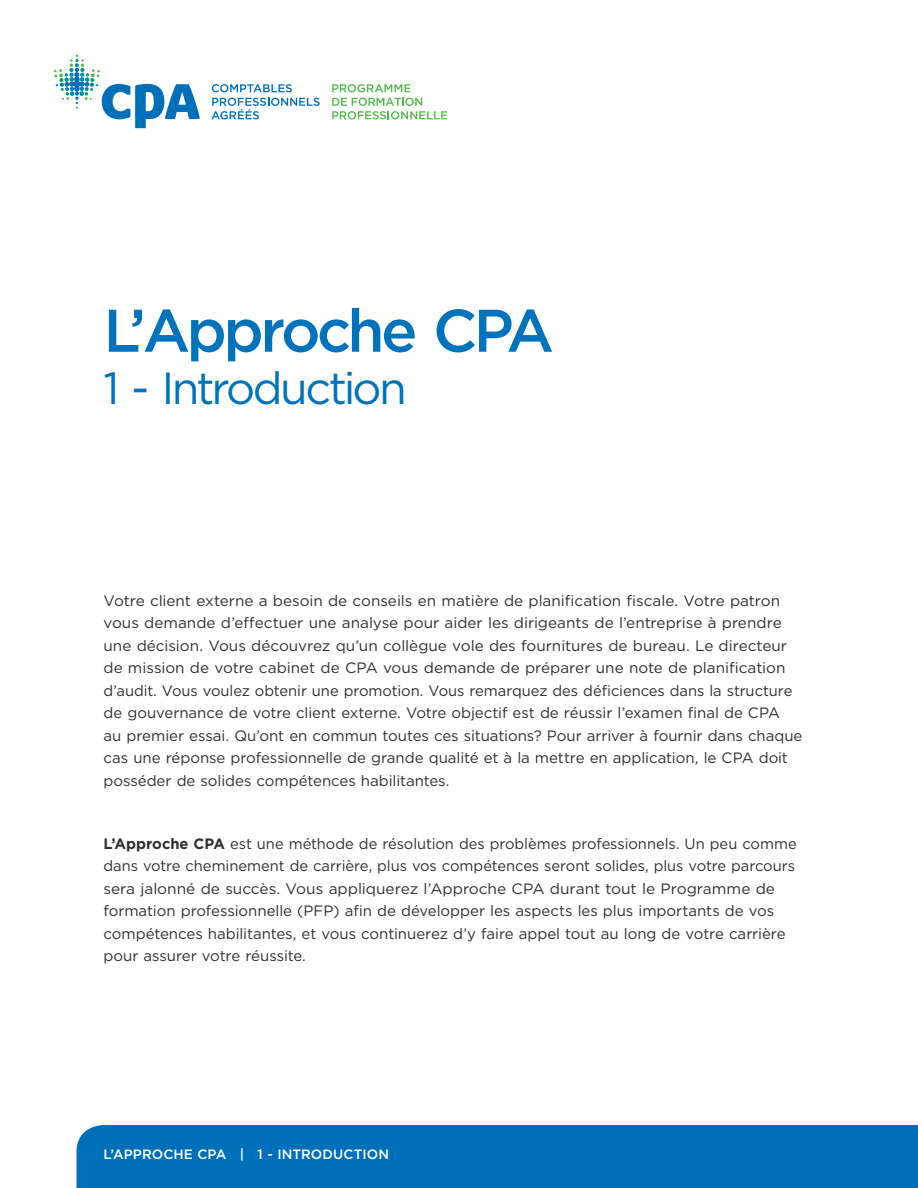
<style>
.page{position:relative;width:918px;height:1188px;background:#fff}
.page>*{position:absolute;margin:0;border:0;box-sizing:border-box;transform-origin:0 0}
.t1{font:500 60px "Gotham";letter-spacing:-.06em;color:#0073bc}
.t2{font:45px "Gotham";letter-spacing:-.055em;color:#0073bc}
.t3{font:15px/22.5px "Gotham";letter-spacing:-.005em;color:#312f30}
.t4{font:500 13.5px "Gotham";letter-spacing:.005em;color:#fff}
.s1{font-weight:700}
</style>
<div class="page">
<div style="left:76px;top:1125px;width:842px;height:63px;background:#006fba"></div>
<svg style="left:54px;top:54px;width:146px;height:74px"></svg>
<svg style="left:332px;top:84px;width:79px;height:8px"></svg>
<svg style="left:332px;top:98px;width:115px;height:21px"></svg>
<svg style="left:212px;top:84px;width:80px;height:8px"></svg>
<svg style="left:212px;top:98px;width:108px;height:21px"></svg>
<h1 class="t1" style="left:104px;top:291px;width:452px">L’APPROCHE CPA</h1>
<h1 class="t2" style="left:104px;top:360px;width:305px">1 - Introduction</h1>
<p class="t3" style="left:104px;top:589px;width:701px">Votre client externe a besoin de conseils en matière de planification fiscale. Votre patron vous demande d’effectuer une analyse pour aider les dirigeants de l’entreprise à prendre une décision. Vous découvrez qu’un collègue vole des fournitures de bureau. Le directeur de mission de votre cabinet de CPA vous demande de préparer une note de planification d’audit. Vous voulez obtenir une promotion. Vous remarquez des déficiences dans la structure de gouvernance de votre client externe. Votre objectif est de réussir l’examen final de CPA<br>au premier essai. Qu’ont en commun toutes ces situations? Pour arriver à fournir dans chaque cas une réponse professionnelle de grande qualité et à la mettre en application, le CPA doit posséder de solides compétences habilitantes.</p>
<p class="t3" style="left:104px;top:832px;width:695px"><span class="s1">L’Approche CPA</span> est une méthode de résolution des problèmes professionnels. Un peu comme dans votre cheminement de carrière, plus vos compétences seront solides, plus votre parcours sera jalonné de succès. Vous appliquerez l’Approche CPA durant tout le Programme de formation professionnelle (PFP) afin de développer les aspects les plus importants de vos compétences habilitantes, et vous continuerez d’y faire appel tout au long de votre carrière pour assurer votre réussite.</p>
<p class="t4" style="left:104px;top:1146px;width:287px">L’APPROCHE CPA | 1 - INTRODUCTION</p>
</div>
